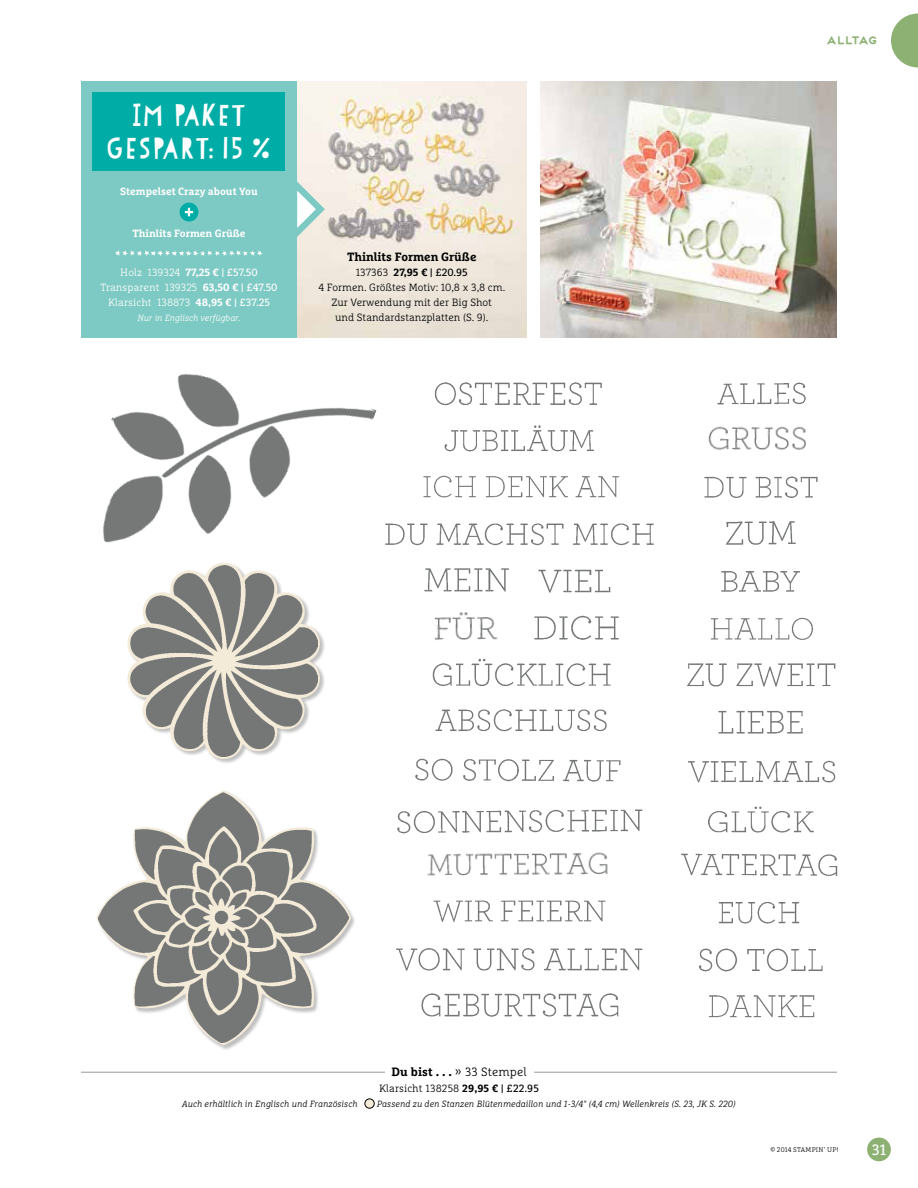
<style>
.page{position:relative;width:918px;height:1188px;background:#fff}
.page>*{position:absolute;margin:0;border:0;box-sizing:border-box;transform-origin:0 0}
.t1{font:30px/33px "Paper Cute";letter-spacing:-.1em;color:#fff;text-align:center}
.t2{font:15px "Marselis Slab Pro";color:#fff}
.t3{font:300 12px "Marselis Slab Pro";letter-spacing:.01em;color:#000}
.t4{font:700 12px "Marselis Slab Pro";color:#000}
.t5{font:300 10.5px/15px "Marselis Slab Pro";color:#000;text-align:center}
.t6{font:300 10.5px/15px "Marselis Slab Pro";letter-spacing:.005em;color:#fff;text-align:center}
.t7{font:700 10.5px "Marselis Slab Pro";color:#fff}
.t8{font:700 10.5px "Frontage";letter-spacing:-.17em;color:#8cb173}
.t9{font:italic 300 9px "Marselis Slab Pro";letter-spacing:.01em;color:#000}
.t10{font:italic 300 9px "Marselis Slab Pro";color:#fff}
.t11{font:300 6.75px "Marselis Slab Pro";letter-spacing:.03em;color:#000}
.s1{font-weight:700}
.s2{font-weight:400}
</style>
<div class="page">
<img style="left:540px;top:81px;width:297px;height:257px">
<hr style="left:81px;top:1072px;width:756px;height:1px;background:#969797">
<div style="left:385px;top:1067px;width:148px;height:9px;background:#fff"></div>
<img style="left:297px;top:81px;width:229px;height:257px">
<div style="left:127px;top:563px;width:199px;height:202px;background:#000;opacity:.25"></div>
<svg style="left:127px;top:613px;width:194px;height:146px"></svg>
<img style="left:130px;top:613px;width:187px;height:143px">
<img style="left:99px;top:793px;width:250px;height:250px">
<img style="left:103px;top:326px;width:273px;height:287px">
<div style="left:81px;top:81px;width:216px;height:257px;background:#7dc9c3"></div>
<div style="left:92px;top:92px;width:192px;height:79px;background:#00ada6"></div>
<svg style="left:297px;top:176px;width:28px;height:67px"></svg>
<img style="left:423px;top:475px;width:197px;height:23px">
<img style="left:432px;top:658px;width:179px;height:28px">
<img style="left:385px;top:523px;width:269px;height:23px">
<img style="left:538px;top:569px;width:73px;height:24px">
<img style="left:444px;top:425px;width:150px;height:27px">
<img style="left:534px;top:615px;width:85px;height:25px">
<img style="left:435px;top:709px;width:172px;height:23px">
<img style="left:717px;top:382px;width:89px;height:23px">
<img style="left:704px;top:476px;width:114px;height:22px">
<img style="left:726px;top:521px;width:70px;height:24px">
<img style="left:721px;top:571px;width:79px;height:21px">
<img style="left:710px;top:617px;width:104px;height:23px">
<img style="left:687px;top:663px;width:149px;height:24px">
<img style="left:434px;top:382px;width:168px;height:24px">
<img style="left:433px;top:900px;width:173px;height:22px">
<img style="left:709px;top:995px;width:106px;height:23px">
<img style="left:708px;top:426px;width:98px;height:24px">
<img style="left:434px;top:612px;width:64px;height:28px">
<img style="left:681px;top:853px;width:157px;height:24px">
<img style="left:688px;top:760px;width:148px;height:23px">
<img style="left:424px;top:568px;width:85px;height:24px">
<img style="left:397px;top:809px;width:246px;height:25px">
<img style="left:415px;top:758px;width:206px;height:24px">
<img style="left:427px;top:852px;width:181px;height:24px">
<img style="left:698px;top:948px;width:125px;height:24px">
<img style="left:708px;top:806px;width:106px;height:27px">
<img style="left:718px;top:902px;width:82px;height:22px">
<img style="left:396px;top:948px;width:247px;height:23px">
<img style="left:718px;top:710px;width:85px;height:24px">
<img style="left:421px;top:993px;width:198px;height:24px">
<div style="left:180px;top:203px;width:18px;height:19px;background:#00ada6;border-radius:50%"></div>
<svg style="left:185px;top:208px;width:8px;height:8px"></svg>
<svg style="left:115px;top:250px;width:148px;height:6px"></svg>
<div style="left:867px;top:1138px;width:24px;height:23px;background:#8cb173;border-radius:50%"></div>
<svg style="left:891px;top:14px;width:27px;height:54px"></svg>
<div style="left:365px;top:1099px;width:9px;height:9px;background:#f3ead8;border-radius:50%"></div>
<div style="left:365px;top:1099px;width:10px;height:9px;border:1px solid #000;border-radius:50%"></div>
<h1 class="t1" style="left:103px;top:99px;width:171px">IM PAKET<br>GESPART: 15 %</h1>
<p class="t7" style="left:120px;top:184px;width:139px">Stempelset Crazy about You</p>
<p class="t7" style="left:132px;top:226px;width:115px">Thinlits Formen Grüße</p>
<p class="t6" style="left:100px;top:265px;width:179px">Holz 139324 <span class="s1">77,25 €</span> <span class="s2">| £57.50<br></span>Transparent 139325 <span class="s1">63,50 €</span> <span class="s2">| £47.50<br></span>Klarsicht 138873 <span class="s1">48,95 €</span> <span class="s2">| £37.25</span></p>
<p class="t10" style="left:137px;top:312px;width:105px">Nur in Englisch verfügbar.</p>
<p class="t4" style="left:347px;top:249px;width:131px">Thinlits Formen Grüße</p>
<p class="t5" style="left:318px;top:264px;width:188px">137363 <span class="s1">27,95 €</span> <span class="s2">| £20.95<br></span>4 Formen. Größtes Motiv: 10,8 x 3,8 cm.<br>Zur Verwendung mit der Big Shot<br>und Standardstanzplatten (S. 9).</p>
<p class="t8" style="left:826px;top:34px;width:53px">Alltag</p>
<p class="t3" style="left:392px;top:1065px;width:136px"><span class="s1">Du bist . . .</span> » 33 Stempel</p>
<p class="t5" style="left:379px;top:1081px;width:161px">Klarsicht 138258 <span class="s1">29,95 €</span> <span class="s2">| £22.95</span></p>
<p class="t9" style="left:182px;top:1098px;width:177px">Auch erhältlich in Englisch und Französisch</p>
<p class="t9" style="left:377px;top:1098px;width:360px">Passend zu den Stanzen Blütenmedaillon und 1-3/4" (4,4 cm) Wellenkreis (S. 23, JK S. 220)</p>
<p class="t11" style="left:770px;top:1146px;width:70px">© 2014 STAMPIN’ UP!</p>
<h2 class="t2" style="left:872px;top:1140px;width:16px">31</h2>
</div>
